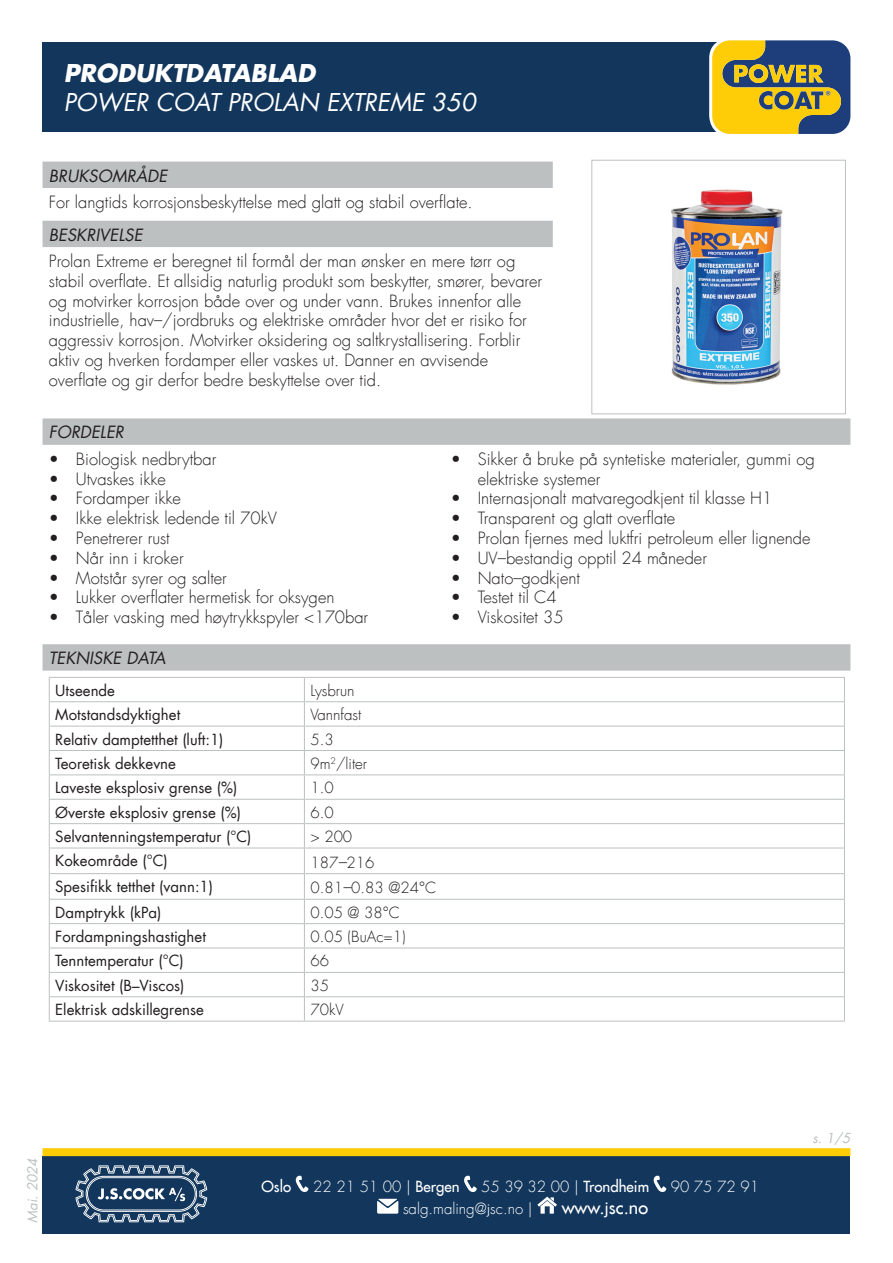
<style>
.page{position:relative;width:893px;height:1263px;background:#fff}
.page>*{position:absolute;margin:0;border:0;box-sizing:border-box;transform-origin:0 0}
.t1{font:italic 24px "Futura LT";color:#fff}
.t2{font:italic 700 24px "Futura LT";color:#fff}
.t3{font:18px "Futura LT";color:#fff}
.t4{font:300 16.5px/19.8px "Futura LT";color:#231f20}
.t5{font:italic 16.5px "Futura LT";color:#231f20}
.t6{font:15px "Futura LT";color:#231f20}
.t7{font:300 15px "Futura LT";color:#231f20}
.t8{font:300 15px "Futura LT";color:#fff}
.t9{font:15px "Futura LT";color:#fff}
.t10{font:italic 13.5px "Futura LT";letter-spacing:-.005em;color:#bcc0c1}
.s1{font-style:italic;font-size:16.5px}
.s2{font-weight:400}
.s3{font-family:"Calibri"}
</style>
<div class="page">
<div style="left:43px;top:43px;width:789px;height:89px;background:#12365c"></div>
<div style="left:43px;top:1156px;width:807px;height:77px;background:#12365c"></div>
<svg style="left:295px;top:1176px;width:14px;height:16px"></svg>
<svg style="left:464px;top:1176px;width:13px;height:16px"></svg>
<svg style="left:653px;top:1176px;width:14px;height:16px"></svg>
<svg style="left:377px;top:1199px;width:21px;height:15px"></svg>
<svg style="left:537px;top:1196px;width:20px;height:18px"></svg>
<svg style="left:75px;top:1165px;width:132px;height:57px"></svg>
<svg style="left:43px;top:1148px;width:807px;height:8px;background:#fece0d"></svg>
<div style="left:709px;top:38px;width:143px;height:98px;border:4px solid #fff;border-radius:18px"></div>
<svg style="left:712px;top:40px;width:138px;height:94px;background:#988e45"></svg>
<svg style="left:43px;top:162px;width:510px;height:85px"></svg>
<svg style="left:43px;top:418px;width:807px;height:253px"></svg>
<hr style="left:49px;top:677px;width:255px;height:1px;background:#bcc0c1">
<hr style="left:304px;top:677px;width:541px;height:1px;background:#bcc0c1">
<hr style="left:49px;top:701px;width:255px;height:1px;background:#bcc0c1">
<hr style="left:304px;top:701px;width:541px;height:1px;background:#bcc0c1">
<hr style="left:49px;top:726px;width:255px;height:1px;background:#bcc0c1">
<hr style="left:304px;top:726px;width:541px;height:1px;background:#bcc0c1">
<hr style="left:49px;top:750px;width:255px;height:1px;background:#bcc0c1">
<hr style="left:304px;top:750px;width:541px;height:1px;background:#bcc0c1">
<hr style="left:49px;top:774px;width:255px;height:1px;background:#bcc0c1">
<hr style="left:304px;top:774px;width:541px;height:1px;background:#bcc0c1">
<hr style="left:49px;top:799px;width:255px;height:1px;background:#bcc0c1">
<hr style="left:304px;top:799px;width:541px;height:1px;background:#bcc0c1">
<hr style="left:49px;top:823px;width:255px;height:1px;background:#bcc0c1">
<hr style="left:304px;top:823px;width:541px;height:1px;background:#bcc0c1">
<hr style="left:49px;top:848px;width:255px;height:1px;background:#bcc0c1">
<hr style="left:304px;top:848px;width:541px;height:1px;background:#bcc0c1">
<hr style="left:49px;top:873px;width:255px;height:1px;background:#bcc0c1">
<hr style="left:304px;top:873px;width:541px;height:1px;background:#bcc0c1">
<hr style="left:49px;top:899px;width:255px;height:1px;background:#bcc0c1">
<hr style="left:304px;top:899px;width:541px;height:1px;background:#bcc0c1">
<hr style="left:49px;top:923px;width:255px;height:1px;background:#bcc0c1">
<hr style="left:304px;top:923px;width:541px;height:1px;background:#bcc0c1">
<hr style="left:49px;top:948px;width:255px;height:1px;background:#bcc0c1">
<hr style="left:304px;top:948px;width:541px;height:1px;background:#bcc0c1">
<hr style="left:49px;top:972px;width:255px;height:1px;background:#bcc0c1">
<hr style="left:304px;top:972px;width:541px;height:1px;background:#bcc0c1">
<hr style="left:49px;top:996px;width:255px;height:1px;background:#bcc0c1">
<svg style="left:49px;top:678px;width:1px;height:343px"></svg>
<hr style="left:304px;top:996px;width:541px;height:1px;background:#bcc0c1">
<svg style="left:304px;top:678px;width:1px;height:343px"></svg>
<svg style="left:844px;top:678px;width:1px;height:343px"></svg>
<hr style="left:49px;top:1021px;width:255px;height:1px;background:#bcc0c1">
<hr style="left:304px;top:1021px;width:541px;height:1px;background:#bcc0c1">
<img style="left:671px;top:189px;width:112px;height:196px">
<div style="left:591px;top:160px;width:255px;height:254px;border:1px solid #bcc0c1"></div>
<h1 class="t2" style="left:64px;top:57px;width:253px">PRODUKTDATABLAD</h1>
<h1 class="t1" style="left:64px;top:87px;width:414px">POWER COAT PROLAN EXTREME 350</h1>
<p class="t5" style="left:49px;top:165px;width:120px">BRUKSOMRÅDE</p>
<p class="t4" style="left:49px;top:193px;width:425px">For langtids korrosjonsbeskyttelse med glatt og stabil overflate.</p>
<p class="t5" style="left:49px;top:224px;width:95px">BESKRIVELSE</p>
<p class="t4" style="left:49px;top:252px;width:495px">Prolan Extreme er beregnet til formål der man ønsker en mere tørr og stabil overflate. Et allsidig naturlig produkt som beskytter, smører, bevarer og motvirker korrosjon både over og under vann. Brukes innenfor alle industrielle, hav–/jordbruks og elektriske områder hvor det er risiko for aggressiv korrosjon. Motvirker oksidering og saltkrystallisering. Forblir aktiv og hverken fordamper eller vaskes ut. Danner en avvisende overflate og gir derfor bedre beskyttelse over tid.</p>
<p class="t5" style="left:49px;top:422px;width:76px">FORDELER</p>
<p class="t4" style="left:49px;top:449px;width:169px">• Biologisk nedbrytbar</p>
<p class="t4" style="left:49px;top:469px;width:119px">• Utvaskes ikke</p>
<p class="t4" style="left:49px;top:489px;width:134px">• Fordamper ikke</p>
<p class="t4" style="left:49px;top:509px;width:230px">• Ikke elektrisk ledende til 70kV</p>
<p class="t4" style="left:49px;top:529px;width:122px">• Penetrerer rust</p>
<p class="t4" style="left:49px;top:548px;width:136px">• Når inn i kroker</p>
<p class="t4" style="left:49px;top:568px;width:179px">• Motstår syrer og salter</p>
<p class="t4" style="left:49px;top:588px;width:287px">• Lukker overflater hermetisk for oksygen</p>
<p class="t4" style="left:49px;top:608px;width:321px">• Tåler vasking med høytrykkspyler &lt;170bar</p>
<p class="t4" style="left:478px;top:449px;width:339px;text-indent:-27px">• Sikker å bruke på syntetiske materialer, gummi og elektriske systemer</p>
<p class="t4" style="left:451px;top:489px;width:323px">• Internasjonalt matvaregodkjent til klasse H1</p>
<p class="t4" style="left:451px;top:509px;width:226px">• Transparent og glatt overflate</p>
<p class="t4" style="left:451px;top:529px;width:361px">• Prolan fjernes med luktfri petroleum eller lignende</p>
<p class="t4" style="left:451px;top:548px;width:258px">• UV–bestandig opptil 24 måneder</p>
<p class="t4" style="left:451px;top:568px;width:131px">• Nato–godkjent</p>
<p class="t4" style="left:451px;top:588px;width:107px">• Testet til C4</p>
<p class="t4" style="left:451px;top:608px;width:114px">• Viskositet 35</p>
<p class="t5" style="left:49px;top:648px;width:118px">TEKNISKE DATA</p>
<p class="t6" style="left:55px;top:681px;width:61px">Utseende</p>
<p class="t7" style="left:310px;top:681px;width:46px">Lysbrun</p>
<p class="t6" style="left:55px;top:705px;width:126px">Motstandsdyktighet</p>
<p class="t7" style="left:310px;top:705px;width:52px">Vannfast</p>
<p class="t6" style="left:55px;top:729px;width:170px">Relativ damptetthet (luft:1)</p>
<p class="t7" style="left:310px;top:730px;width:25px">5.3</p>
<p class="t6" style="left:55px;top:754px;width:122px">Teoretisk dekkevne</p>
<p class="t7" style="left:310px;top:754px;width:58px">9m<sup>2</sup>/liter</p>
<p class="t6" style="left:55px;top:778px;width:184px">Laveste eksplosiv grense (%)</p>
<p class="t7" style="left:310px;top:779px;width:25px">1.0</p>
<p class="t6" style="left:55px;top:802px;width:187px">Øverste eksplosiv grense (%)</p>
<p class="t7" style="left:310px;top:803px;width:25px">6.0</p>
<p class="t6" style="left:55px;top:827px;width:198px">Selvantenningstemperatur (°C)</p>
<p class="t7" style="left:310px;top:827px;width:43px">&gt; 200</p>
<p class="t6" style="left:55px;top:851px;width:114px">Kokeområde (°C)</p>
<p class="t7" style="left:310px;top:853px;width:66px">187<span class="s1">–</span>216</p>
<p class="t6" style="left:55px;top:877px;width:159px">Spesifikk tetthet (vann:1)</p>
<p class="t7" style="left:310px;top:879px;width:127px">0.81<span class="s1">–</span>0.83 @24°C</p>
<p class="t6" style="left:55px;top:902px;width:108px">Damptrykk (kPa)</p>
<p class="t7" style="left:310px;top:903px;width:91px">0.05 @ 38°C</p>
<p class="t6" style="left:55px;top:927px;width:152px">Fordampningshastighet</p>
<p class="t7" style="left:310px;top:927px;width:97px">0.05 (BuAc=1)</p>
<p class="t6" style="left:55px;top:951px;width:130px">Tenntemperatur (°C)</p>
<p class="t7" style="left:310px;top:952px;width:20px">66</p>
<p class="t6" style="left:55px;top:976px;width:131px">Viskositet (B–Viscos)</p>
<p class="t7" style="left:310px;top:976px;width:20px">35</p>
<p class="t6" style="left:55px;top:1000px;width:150px">Elektrisk adskillegrense</p>
<p class="t7" style="left:310px;top:1000px;width:35px">70kV</p>
<p class="t10" style="left:24px;top:1223px;width:67px;rotate:-90deg">Mai. 2024</p>
<p class="t9" style="left:261px;top:1177px;width:31px">Oslo</p>
<p class="t8" style="left:313px;top:1177px;width:148px">22 21 51 00 | <span class="s2">Bergen</span></p>
<p class="t8" style="left:481px;top:1177px;width:170px">55 39 32 00 | <span class="s2">Trondheim</span></p>
<p class="t8" style="left:671px;top:1177px;width:90px">90 75 72 91</p>
<p class="t8" style="left:403px;top:1199px;width:131px">salg.maling@<span class="s3">j</span>sc.no |</p>
<p class="t3" style="left:562px;top:1195px;width:88px">www.<span class="s3">j</span>sc.no</p>
<p class="t10" style="left:812px;top:1129px;width:40px">s. 1/5</p>
</div>
